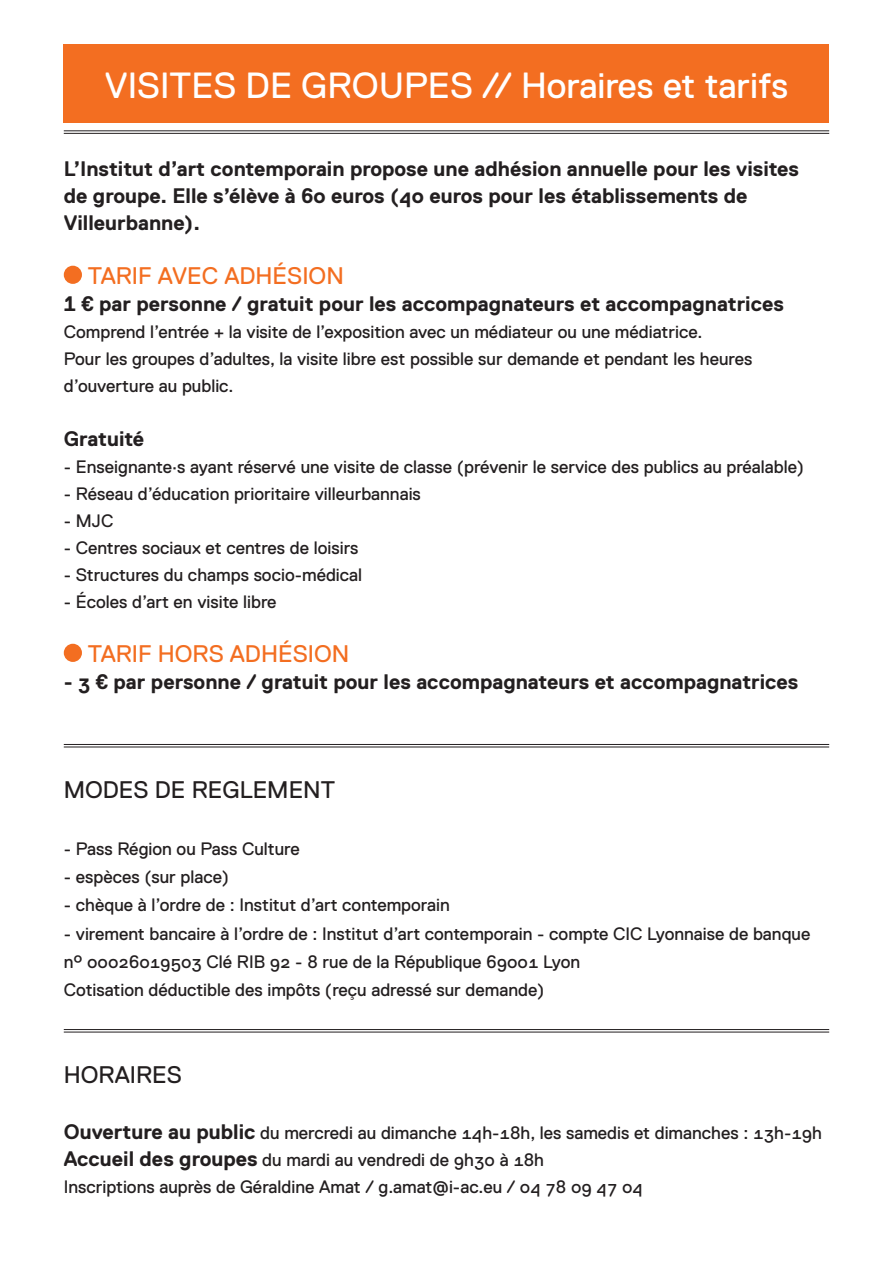
<style>
.page{position:relative;width:893px;height:1263px;background:#fff}
.page>*{position:absolute;margin:0;border:0;box-sizing:border-box;transform-origin:0 0}
.Texte_Courant{font:36.45px "Replica Std";color:#fff}
.Texte_Courant-2{font:24px "Replica Std";color:#f36e21}
.Texte_Courant-3{font:24px "Replica Std";color:#231f20}
.Texte_Courant-4{font:700 21px/27px "Replica Std";color:#231f20}
.Texte_Courant-5{font:18px/27px "Replica Std";color:#231f20}
.s1{font-weight:700;font-size:21px}
</style>
<div class="page">
<div style="left:64px;top:45px;width:765px;height:78px;background:#f36e21"></div>
<hr style="left:64px;top:131px;width:765px;height:1px;background:#231f20">
<hr style="left:64px;top:133px;width:765px;height:1px;background:#231f20">
<hr style="left:64px;top:744px;width:765px;height:1px;background:#231f20">
<hr style="left:64px;top:747px;width:765px;height:1px;background:#231f20">
<hr style="left:64px;top:1029px;width:765px;height:1px;background:#231f20">
<hr style="left:64px;top:1032px;width:765px;height:1px;background:#231f20">
<div style="left:64px;top:266px;width:18px;height:18px;background:#f36e21;border-radius:50%"></div>
<div style="left:64px;top:644px;width:18px;height:18px;background:#f36e21;border-radius:50%"></div>
<p class="Texte_Courant" style="left:105px;top:65px;width:685px">VISITES DE GROUPES // Horaires et tarifs</p>
<p class="Texte_Courant-4" style="left:64px;top:155px;width:737px">L’Institut d’art contemporain propose une adhésion annuelle pour les visites de groupe. Elle s’élève à 60 euros (40 euros pour les établissements de<br>Villeurbanne).</p>
<p class="Texte_Courant-2" style="left:88px;top:262px;width:258px">TARIF AVEC ADHÉSION</p>
<p class="Texte_Courant-4" style="left:64px;top:290px;width:722px">1 € par personne / gratuit pour les accompagnateurs et accompagnatrices</p>
<p class="Texte_Courant-5" style="left:64px;top:318px;width:640px">Comprend l’entrée + la visite de l’exposition avec un médiateur ou une médiatrice.</p>
<p class="Texte_Courant-5" style="left:64px;top:345px;width:690px">Pour les groupes d’adultes, la visite libre est possible sur demande et pendant les heures d’ouverture au public.</p>
<p class="Texte_Courant-4" style="left:64px;top:425px;width:82px">Gratuité</p>
<p class="Texte_Courant-5" style="left:64px;top:453px;width:742px">- Enseignante·s ayant réservé une visite de classe (prévenir le service des publics au préalable)</p>
<p class="Texte_Courant-5" style="left:64px;top:480px;width:359px">- Réseau d’éducation prioritaire villeurbannais</p>
<p class="Texte_Courant-5" style="left:64px;top:507px;width:51px">- MJC</p>
<p class="Texte_Courant-5" style="left:64px;top:534px;width:296px">- Centres sociaux et centres de loisirs</p>
<p class="Texte_Courant-5" style="left:64px;top:561px;width:300px">- Structures du champs socio-médical</p>
<p class="Texte_Courant-5" style="left:64px;top:588px;width:214px">- Écoles d’art en visite libre</p>
<p class="Texte_Courant-2" style="left:88px;top:640px;width:263px">TARIF HORS ADHÉSION</p>
<p class="Texte_Courant-4" style="left:64px;top:668px;width:736px">- 3 € par personne / gratuit pour les accompagnateurs et accompagnatrices</p>
<p class="Texte_Courant-3" style="left:64px;top:776px;width:273px">MODES DE REGLEMENT</p>
<p class="Texte_Courant-5" style="left:64px;top:835px;width:237px">- Pass Région ou Pass Culture</p>
<p class="Texte_Courant-5" style="left:64px;top:863px;width:167px">- espèces (sur place)</p>
<p class="Texte_Courant-5" style="left:64px;top:892px;width:388px">- chèque à l’ordre de : Institut d’art contemporain</p>
<p class="Texte_Courant-5" style="left:64px;top:920px;width:748px">- virement bancaire à l’ordre de : Institut d’art contemporain - compte CIC Lyonnaise de banque</p>
<p class="Texte_Courant-5" style="left:64px;top:948px;width:518px">n° 00026019503 Clé RIB 92 - 8 rue de la République 69001 Lyon</p>
<p class="Texte_Courant-5" style="left:64px;top:977px;width:482px">Cotisation déductible des impôts (reçu adressé sur demande)</p>
<p class="Texte_Courant-3" style="left:64px;top:1061px;width:120px">HORAIRES</p>
<p class="Texte_Courant-5" style="left:64px;top:1119px;width:760px"><span class="s1">Ouverture au public</span> du mercredi au dimanche 14h-18h, les samedis et dimanches : 13h-19h</p>
<p class="Texte_Courant-5" style="left:64px;top:1146px;width:482px"><span class="s1">Accueil des groupes</span> du mardi au vendredi de 9h30 à 18h</p>
<p class="Texte_Courant-5" style="left:64px;top:1173px;width:581px">Inscriptions auprès de Géraldine Amat / g.amat@i-ac.eu / 04 78 09 47 04</p>
</div>
